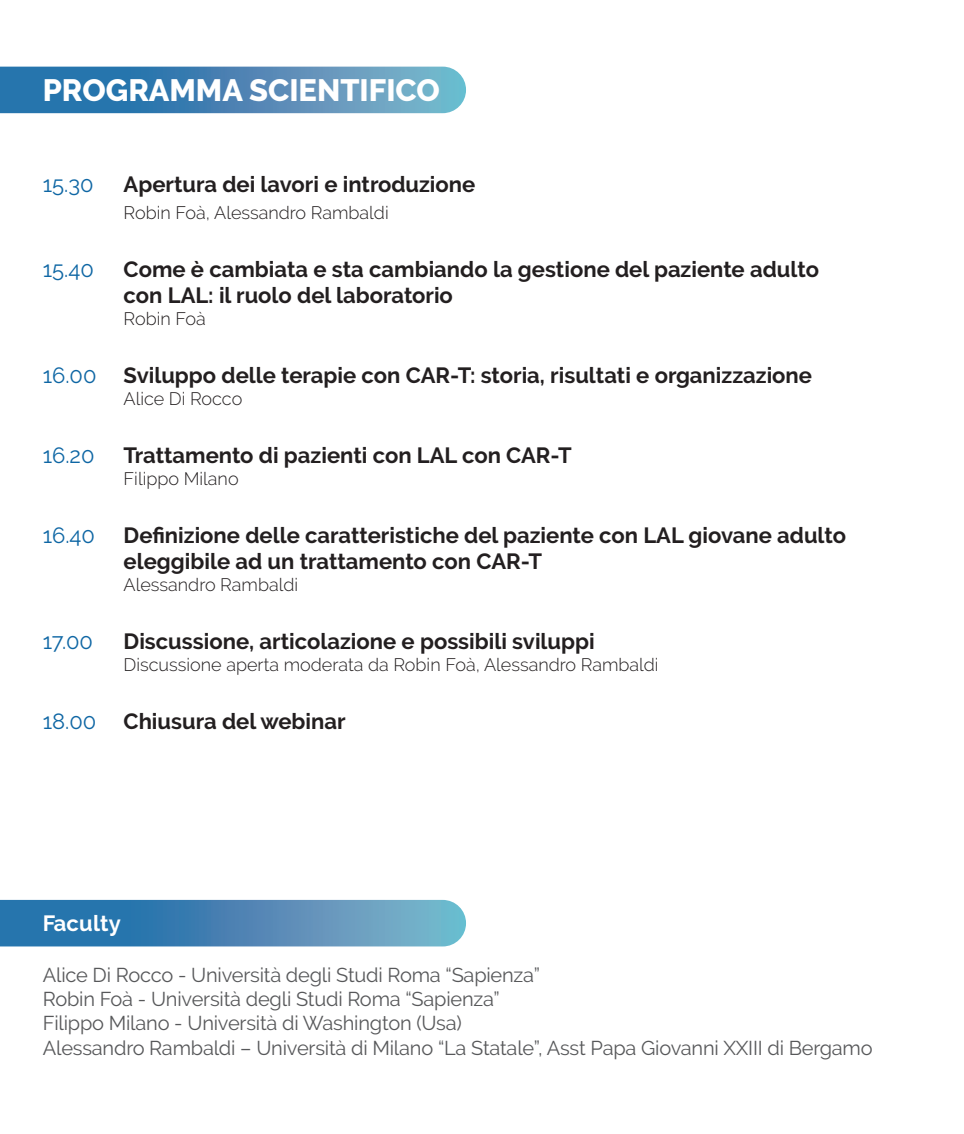
<style>
.page{position:relative;width:964px;height:1134px;background:#fff}
.page>*{position:absolute;margin:0;border:0;box-sizing:border-box;transform-origin:0 0}
.t1{font:800 30.8px "Raleway";color:#fff}
.t2{font:700 22px/26.4px "Raleway";color:#231f20}
.t3{font:22px "Raleway";color:#0e66a4}
.t4{font:700 22px "Raleway";letter-spacing:.01em;color:#fff}
.t5{font:20px "Raleway";letter-spacing:-.01em;color:#57585a}
.t6{font:300 18px "Raleway";color:#231f20}
.s1{font-weight:400;color:#0e66a4}
</style>
<div class="page">
<svg style="left:0;top:900px;width:466px;height:46px;background:#4b8bb7"></svg>
<svg style="left:0;top:67px;width:466px;height:46px;background:#4b8bb7"></svg>
<p class="t1" style="left:43px;top:73px;width:399px">PROGRAMMA SCIENTIFICO</p>
<p class="t3" style="left:43px;top:172px;width:52px">15.30</p>
<p class="t2" style="left:124px;top:171px;width:353px">Apertura dei lavori e introduzione</p>
<p class="t6" style="left:124px;top:202px;width:267px">Robin Foà, Alessandro Rambaldi</p>
<p class="t3" style="left:43px;top:256px;width:53px">15.40</p>
<p class="t2" style="left:124px;top:256px;width:697px">Come è cambiata e sta cambiando la gestione del paziente adulto con LAL: il ruolo del laboratorio</p>
<p class="t6" style="left:124px;top:308px;width:84px">Robin Foà</p>
<p class="t2" style="left:43px;top:362px;width:771px"><span class="s1">16.00</span> Sviluppo delle terapie con CAR-T: storia, risultati e organizzazione</p>
<p class="t6" style="left:124px;top:388px;width:120px">Alice Di Rocco</p>
<p class="t3" style="left:43px;top:442px;width:53px">16.20</p>
<p class="t2" style="left:124px;top:442px;width:450px">Trattamento di pazienti con LAL con CAR-T</p>
<p class="t6" style="left:124px;top:468px;width:117px">Filippo Milano</p>
<p class="t3" style="left:43px;top:522px;width:54px">16.40</p>
<p class="t2" style="left:124px;top:522px;width:724px">Definizione delle caratteristiche del paziente con LAL giovane adulto eleggibile ad un trattamento con CAR-T</p>
<p class="t6" style="left:124px;top:574px;width:176px">Alessandro Rambaldi</p>
<p class="t3" style="left:43px;top:628px;width:52px">17.00</p>
<p class="t2" style="left:124px;top:628px;width:473px">Discussione, articolazione e possibili sviluppi</p>
<p class="t6" style="left:124px;top:654px;width:536px">Discussione aperta moderata da Robin Foà, Alessandro Rambaldi</p>
<p class="t2" style="left:43px;top:708px;width:304px"><span class="s1">18.00</span> Chiusura del webinar</p>
<p class="t4" style="left:43px;top:910px;width:80px">Faculty</p>
<p class="t5" style="left:43px;top:964px;width:499px">Alice Di Rocco - Università degli Studi Roma “Sapienza”</p>
<p class="t5" style="left:43px;top:988px;width:458px">Robin Foà - Università degli Studi Roma “Sapienza”</p>
<p class="t5" style="left:43px;top:1012px;width:420px">Filippo Milano - Università di Washington (Usa)</p>
<p class="t5" style="left:43px;top:1036px;width:831px">Alessandro Rambaldi – Università di Milano “La Statale”, Asst Papa Giovanni XXIII di Bergamo</p>
</div>
